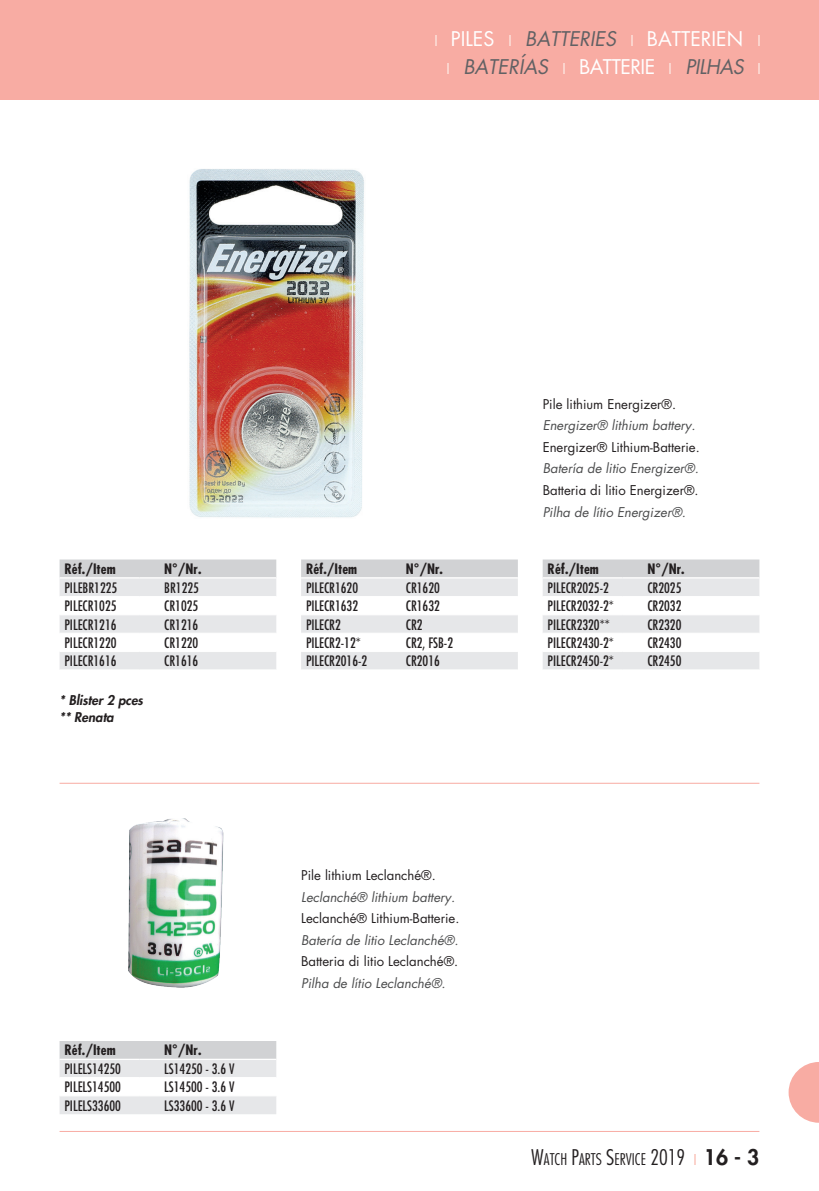
<style>
.page{position:relative;width:819px;height:1191px;background:#fff}
.page>*{position:absolute;margin:0;border:0;box-sizing:border-box;transform-origin:0 0}
.t1{font:italic 19.6px/28px "Futura";color:#616164;text-align:right}
.t2{font:300 condensed 15.75px "Futura";color:#231f20}
.t3{font:condensed 14px "Futura";color:#231f20}
.t4{font:700 condensed 14px "Futura";color:#231f20}
.t5{font:13.12px "Futura";color:#231f20}
.t6{font:italic 13.12px "Futura";color:#4b4c4d}
.t7{font:italic 800 13.12px/16.6px "Futura";color:#231f20}
.s1{font-style:normal;color:#fff}
.s2{font-size:21px}
.s3{font-weight:800;font-stretch:normal;font-size:21px}
</style>
<div class="page">
<hr style="left:60px;top:1131px;width:699px;height:1px;background:#f8aca3">
<div style="left:0;top:0;width:819px;height:99px;background:#f8aca3"></div>
<svg style="left:669px;top:63px;width:2px;height:11px"></svg>
<svg style="left:788px;top:1062px;width:31px;height:60px"></svg>
<svg style="left:60px;top:559px;width:216px;height:110px"></svg>
<hr style="left:60px;top:577px;width:79px;height:1px;background:#fff">
<hr style="left:139px;top:577px;width:137px;height:1px;background:#fff">
<hr style="left:60px;top:651px;width:79px;height:1px;background:#fff">
<hr style="left:139px;top:651px;width:137px;height:1px;background:#fff">
<hr style="left:60px;top:614px;width:79px;height:1px;background:#fff">
<hr style="left:139px;top:614px;width:137px;height:1px;background:#fff">
<hr style="left:60px;top:633px;width:79px;height:1px;background:#fff">
<hr style="left:139px;top:633px;width:137px;height:1px;background:#fff">
<hr style="left:60px;top:596px;width:79px;height:1px;background:#fff">
<hr style="left:139px;top:596px;width:137px;height:1px;background:#fff">
<svg style="left:301px;top:559px;width:217px;height:110px"></svg>
<hr style="left:301px;top:577px;width:80px;height:1px;background:#fff">
<hr style="left:381px;top:577px;width:137px;height:1px;background:#fff">
<hr style="left:301px;top:614px;width:80px;height:1px;background:#fff">
<hr style="left:381px;top:614px;width:137px;height:1px;background:#fff">
<hr style="left:301px;top:633px;width:80px;height:1px;background:#fff">
<hr style="left:381px;top:633px;width:137px;height:1px;background:#fff">
<hr style="left:301px;top:596px;width:80px;height:1px;background:#fff">
<hr style="left:381px;top:596px;width:137px;height:1px;background:#fff">
<hr style="left:301px;top:651px;width:80px;height:1px;background:#fff">
<hr style="left:381px;top:651px;width:137px;height:1px;background:#fff">
<svg style="left:542px;top:559px;width:217px;height:110px"></svg>
<hr style="left:542px;top:577px;width:80px;height:1px;background:#fff">
<hr style="left:622px;top:577px;width:137px;height:1px;background:#fff">
<hr style="left:542px;top:651px;width:80px;height:1px;background:#fff">
<hr style="left:622px;top:651px;width:137px;height:1px;background:#fff">
<hr style="left:542px;top:633px;width:80px;height:1px;background:#fff">
<hr style="left:622px;top:633px;width:137px;height:1px;background:#fff">
<hr style="left:542px;top:614px;width:80px;height:1px;background:#fff">
<hr style="left:622px;top:614px;width:137px;height:1px;background:#fff">
<hr style="left:542px;top:596px;width:80px;height:1px;background:#fff">
<hr style="left:622px;top:596px;width:137px;height:1px;background:#fff">
<img style="left:189px;top:169px;width:175px;height:349px">
<svg style="left:60px;top:1041px;width:216px;height:73px"></svg>
<hr style="left:60px;top:1077px;width:79px;height:1px;background:#fff">
<hr style="left:139px;top:1077px;width:137px;height:1px;background:#fff">
<hr style="left:60px;top:1095px;width:79px;height:1px;background:#fff">
<hr style="left:139px;top:1095px;width:137px;height:1px;background:#fff">
<hr style="left:60px;top:1058px;width:79px;height:2px;background:#fff">
<hr style="left:139px;top:1058px;width:137px;height:2px;background:#fff">
<hr style="left:60px;top:783px;width:699px;height:1px;background:#f8aca3">
<img style="left:128px;top:818px;width:96px;height:170px">
<h1 class="t1" style="left:451px;top:24px;width:294px"><span class="s1">PILES</span> BATTERIES <span class="s1">BATTERIEN<br></span>BATERÍAS <span class="s1">BATTERIE</span> PILHAS</h1>
<p class="t4" style="left:64px;top:560px;width:53px">Réf./Item</p>
<p class="t4" style="left:164px;top:560px;width:39px">N°/Nr.</p>
<p class="t3" style="left:64px;top:579px;width:54px">PILEBR1225</p>
<p class="t3" style="left:164px;top:579px;width:36px">BR1225</p>
<p class="t3" style="left:64px;top:597px;width:54px">PILECR1025</p>
<p class="t3" style="left:164px;top:597px;width:36px">CR1025</p>
<p class="t3" style="left:64px;top:616px;width:54px">PILECR1216</p>
<p class="t3" style="left:164px;top:616px;width:36px">CR1216</p>
<p class="t3" style="left:64px;top:634px;width:54px">PILECR1220</p>
<p class="t3" style="left:164px;top:634px;width:36px">CR1220</p>
<p class="t3" style="left:64px;top:652px;width:54px">PILECR1616</p>
<p class="t3" style="left:164px;top:652px;width:36px">CR1616</p>
<p class="t7" style="left:60px;top:692px;width:85px">* Blister 2 pces ** Renata</p>
<p class="t4" style="left:64px;top:1041px;width:53px">Réf./Item</p>
<p class="t4" style="left:164px;top:1041px;width:39px">N°/Nr.</p>
<p class="t3" style="left:64px;top:1060px;width:58px">PILELS14250</p>
<p class="t3" style="left:164px;top:1060px;width:72px">LS14250 - 3.6 V</p>
<p class="t3" style="left:64px;top:1078px;width:58px">PILELS14500</p>
<p class="t3" style="left:164px;top:1078px;width:72px">LS14500 - 3.6 V</p>
<p class="t3" style="left:64px;top:1097px;width:58px">PILELS33600</p>
<p class="t3" style="left:164px;top:1097px;width:72px">LS33600 - 3.6 V</p>
<p class="t4" style="left:306px;top:560px;width:53px">Réf./Item</p>
<p class="t4" style="left:406px;top:560px;width:39px">N°/Nr.</p>
<p class="t3" style="left:306px;top:579px;width:54px">PILECR1620</p>
<p class="t3" style="left:406px;top:579px;width:36px">CR1620</p>
<p class="t3" style="left:306px;top:597px;width:54px">PILECR1632</p>
<p class="t3" style="left:406px;top:597px;width:36px">CR1632</p>
<p class="t3" style="left:306px;top:616px;width:36px">PILECR2</p>
<p class="t3" style="left:406px;top:616px;width:18px">CR2</p>
<p class="t3" style="left:306px;top:634px;width:56px">PILECR2-12*</p>
<p class="t3" style="left:406px;top:634px;width:49px">CR2, FSB-2</p>
<p class="t3" style="left:306px;top:652px;width:63px">PILECR2016-2</p>
<p class="t3" style="left:406px;top:652px;width:36px">CR2016</p>
<p class="t5" style="left:301px;top:866px;width:136px">Pile lithium Leclanché®.</p>
<p class="t6" style="left:301px;top:887px;width:156px">Leclanché® lithium battery.</p>
<p class="t5" style="left:301px;top:909px;width:160px">Leclanché® Lithium-Batterie.</p>
<p class="t6" style="left:301px;top:931px;width:159px">Batería de litio Leclanché®.</p>
<p class="t5" style="left:301px;top:952px;width:159px">Batteria di litio Leclanché®.</p>
<p class="t6" style="left:301px;top:974px;width:146px">Pilha de lítio Leclanché®.</p>
<p class="t5" style="left:542px;top:395px;width:135px">Pile lithium Energizer®.</p>
<p class="t6" style="left:542px;top:416px;width:154px">Energizer® lithium battery.</p>
<p class="t5" style="left:542px;top:438px;width:159px">Energizer® Lithium-Batterie.</p>
<p class="t6" style="left:542px;top:459px;width:158px">Batería de litio Energizer®.</p>
<p class="t5" style="left:542px;top:481px;width:157px">Batteria di litio Energizer®.</p>
<p class="t6" style="left:542px;top:502px;width:145px">Pilha de lítio Energizer®.</p>
<p class="t4" style="left:547px;top:560px;width:53px">Réf./Item</p>
<p class="t4" style="left:647px;top:560px;width:39px">N°/Nr.</p>
<p class="t3" style="left:547px;top:579px;width:63px">PILECR2025-2</p>
<p class="t3" style="left:647px;top:579px;width:36px">CR2025</p>
<p class="t3" style="left:547px;top:597px;width:68px">PILECR2032-2*</p>
<p class="t3" style="left:647px;top:597px;width:36px">CR2032</p>
<p class="t3" style="left:547px;top:616px;width:64px">PILECR2320**</p>
<p class="t3" style="left:647px;top:616px;width:36px">CR2320</p>
<p class="t3" style="left:547px;top:634px;width:68px">PILECR2430-2*</p>
<p class="t3" style="left:647px;top:634px;width:36px">CR2430</p>
<p class="t3" style="left:547px;top:652px;width:68px">PILECR2450-2*</p>
<p class="t3" style="left:647px;top:652px;width:36px">CR2450</p>
<p class="t2" style="left:531px;top:1149px;width:230px"><span class="s2">W</span>ATCH <span class="s2">P</span>ARTS <span class="s2">S</span>ERVICE <span class="s2">2019</span> <span class="s3">16 - 3</span></p>
</div>
